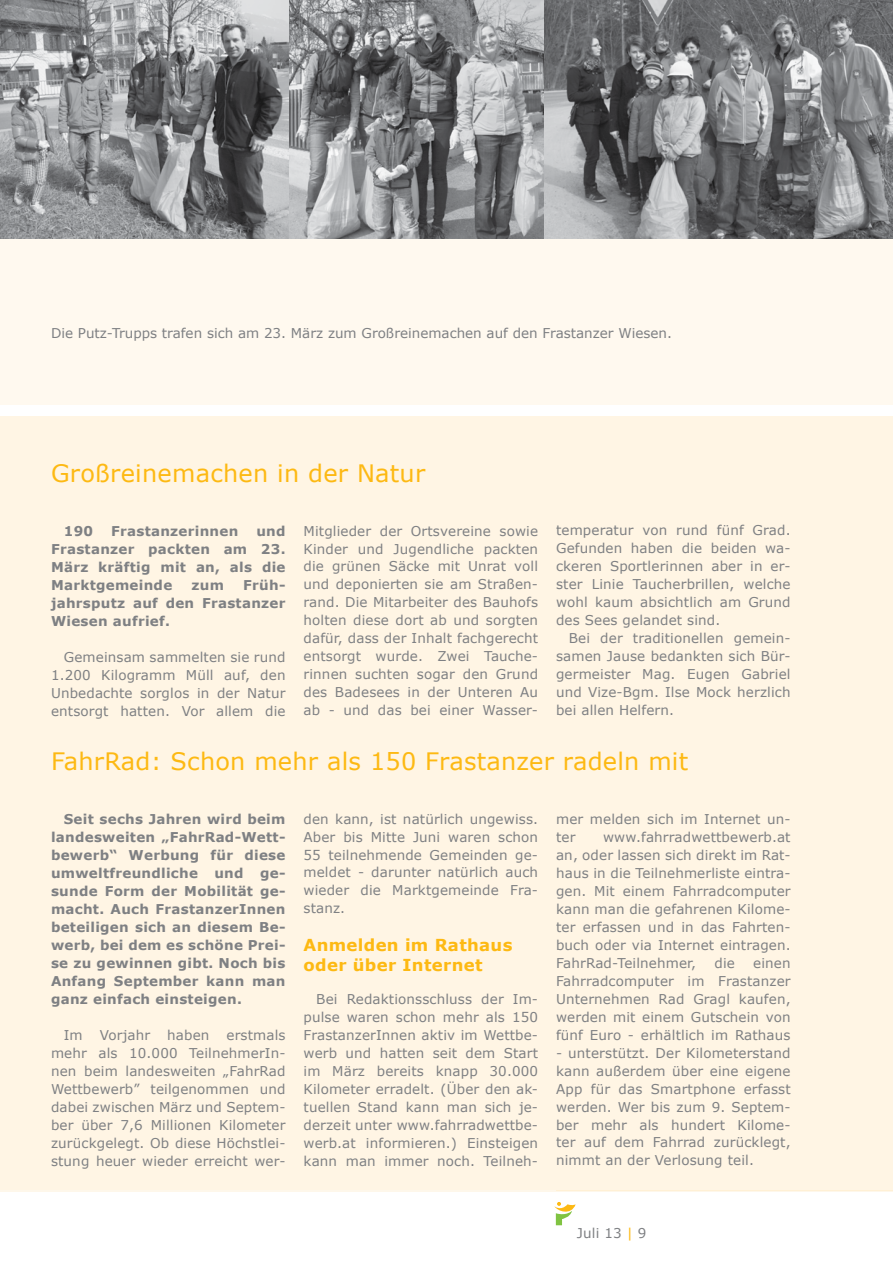
<style>
.page{position:relative;width:893px;height:1263px;background:#fff}
.page>*{position:absolute;margin:0;border:0;box-sizing:border-box;transform-origin:0 0}
.t1{font:24px "Verdana";letter-spacing:.01em;color:#fdb913}
.t2{font:700 16.5px/19.8px "Verdana";letter-spacing:.02em;color:#fdb913}
.t3{font:13.5px/18px "Verdana";letter-spacing:.01em;color:#7e8083;text-align:justify}
.t4{font:700 13.5px/18px "Verdana";letter-spacing:.02em;color:#7e8083;text-align:justify}
.s1{color:#fdb913}
</style>
<div class="page">
<svg style="left:554px;top:1202px;width:22px;height:24px"></svg>
<div style="left:0;top:0;width:893px;height:404px;background:#fff9ef"></div>
<div style="left:0;top:416px;width:893px;height:774px;background:#fff5e4"></div>
<img style="left:0;top:0;width:545px;height:238px">
<img style="left:545px;top:0;width:348px;height:238px">
<p class="t3" style="left:51px;top:323px;width:622px">Die Putz-Trupps trafen sich am 23. März zum Großreinemachen auf den Frastanzer Wiesen.</p>
<h1 class="t1" style="left:51px;top:458px;width:376px">Großreinemachen in der Natur</h1>
<p class="t3" style="left:304px;top:521px;width:236px">M itglieder der Ortsvereine sowie Kinder und Jugendliche packten die grünen Säcke mit U nrat voll und deponierten sie am Straßen&shy;rand. Die M itarbeiter des Bauhofs holten diese dort ab und sorgten dafür, dass der Inhalt fachgerecht entsorgt wurde. Zwei Tauche&shy;rinnen suchten sogar den Grund des Badesees in der U nteren Au ab - und das bei einer Wasser-</p>
<p class="t3" style="left:556px;top:521px;width:236px">temperatur von rund fünf Grad.<br>Gefunden haben die beiden wa&shy;ckeren Sportlerinnen aber in er&shy;ster Linie Taucherbrillen, welche wohl kaum absichtlich am Grund des Sees gelandet sind.</p>
<p class="t4" style="left:51px;top:521px;width:236px;text-indent:205px">und Frastanzer packten am 23.<br>März kräftig mit an, als die Marktgemeinde</p>
<p class="t4" style="left:64px;top:521px;width:31px">190</p>
<p class="t4" style="left:111px;top:521px;width:129px">Frastanzerinnen</p>
<p class="t4" style="left:51px;top:575px;width:236px;text-indent:192px">Früh&shy;jahrsputz auf den Frastanzer Wiesen aufrief.</p>
<p class="t3" style="left:51px;top:647px;width:236px;text-indent:13px">Gemeinsam sammelten sie rund 1.200 Kilogramm Müll auf, den U nbedachte sorglos in der Natur entsorgt hatten. Vor allem die</p>
<p class="t4" style="left:192px;top:575px;width:34px">zum</p>
<p class="t3" style="left:556px;top:629px;width:236px;text-indent:13px">Bei der traditionellen gemein&shy;samen Jause bedankten sich Bür&shy;germeister Mag. Eugen Gabriel und Vize-Bgm. Ilse Mock herzlich bei allen Helfern.</p>
<h1 class="t1" style="left:51px;top:746px;width:639px">FahrRad: Schon mehr als 150 Frastanzer radeln mit</h1>
<p class="t4" style="left:51px;top:809px;width:236px;text-indent:13px">Seit sechs Jahren wird beim landesweiten „FahrRad-Wett&shy;bewerb“ Werbung für diese umweltfreundliche und ge&shy;sunde Form der Mobilität ge&shy;macht. Auch FrastanzerInnen beteiligen sich an diesem Be&shy;werb, bei dem es schöne Prei&shy;se zu gewinnen gibt. Noch bis Anfang September kann man ganz einfach einsteigen.</p>
<p class="t3" style="left:64px;top:1025px;width:20px">Im</p>
<p class="t3" style="left:100px;top:1025px;width:52px">Vorjahr</p>
<p class="t3" style="left:167px;top:1025px;width:44px">haben</p>
<p class="t3" style="left:51px;top:1025px;width:236px;text-indent:175px">erstmals mehr als 10.000 TeilnehmerIn&shy;nen beim landesweiten „FahrRad Wettbewerb” teilgenommen und dabei zwischen März und Septem&shy;ber über 7,6 M illionen Kilometer zurückgelegt. Ob diese Höchstlei&shy;stung heuer wieder erreicht wer-</p>
<p class="t3" style="left:304px;top:809px;width:236px">den kann, ist natürlich ungewiss.<br>Aber bis M itte Juni waren schon 55 teilnehmende Gemeinden ge&shy;meldet - darunter natürlich auch wieder die Marktgemeinde Fra&shy;stanz.</p>
<p class="t2" style="left:304px;top:935px;width:210px">Anmelden im Rathaus oder über Internet</p>
<p class="t3" style="left:304px;top:989px;width:236px;text-indent:13px">Bei Redaktionsschluss der Im&shy;pulse waren schon mehr als 150<br>FrastanzerInnen aktiv im Wettbe&shy;werb und hatten seit dem Start im März bereits knapp 30.000<br>Kilometer erradelt. (Über den ak&shy;tuellen Stand kann man sich je&shy;derzeit unter www.fahrradwettbe&shy;werb.at informieren.) Einsteigen kann man immer noch. Teilneh-</p>
<p class="t3" style="left:556px;top:809px;width:236px">mer melden sich im Internet un&shy;ter</p>
<p class="t3" style="left:556px;top:827px;width:236px;text-indent:47px">www.fahrradwettbewerb.at an, oder lassen sich direkt im Rat&shy;haus in die Teilnehmerliste eintra&shy;gen. M it einem Fahrradcomputer kann man die gefahrenen Kilome&shy;ter erfassen und in das Fahrten&shy;buch oder via Internet eintragen.<br>FahrRad-Teilnehmer,</p>
<p class="t3" style="left:714px;top:953px;width:22px">die</p>
<p class="t3" style="left:556px;top:953px;width:236px;text-indent:197px">einen Fahrradcomputer im Frastanzer U nternehmen Rad Gragl kaufen, werden mit einem Gutschein von fünf Euro - erhältlich im Rathaus</p>
<p class="t3" style="left:556px;top:1043px;width:236px">- unterstützt. Der Kilometerstand kann außerdem über eine eigene App für das Smartphone erfasst werden. Wer bis zum 9. Septem&shy;ber mehr als hundert Kilome&shy;ter auf dem Fahrrad zurücklegt, nimmt an der Verlosung teil.</p>
<p class="t3" style="left:577px;top:1223px;width:71px">Juli 13 <span class="s1">|</span> 9</p>
</div>
